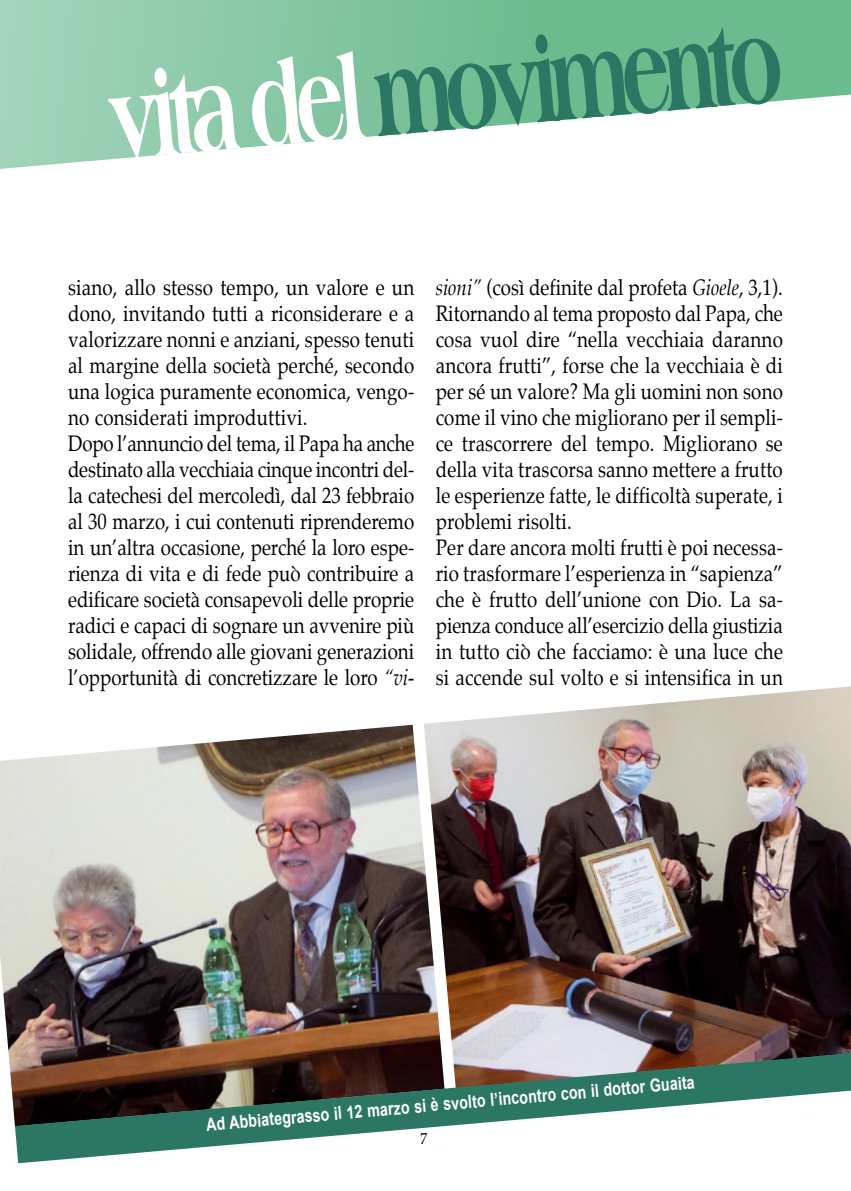
<style>
.page{position:relative;width:851px;height:1191px;background:#fff}
.page>*{position:absolute;margin:0;border:0;box-sizing:border-box;transform-origin:0 0}
.t1{font:22px/26px "Palatino";letter-spacing:.01em;color:#000;scale:.85 1}
.t2{font:700 18px "Arial";color:#fff;scale:.79 1}
.t3{font:16px "Palatino";color:#000;scale:.85 1}
.s1{font-style:italic}
</style>
<div class="page">
<svg style="left:0;top:0;width:850px;height:169px"></svg>
<svg style="left:374px;top:28px;width:407px;height:108px"></svg>
<svg style="left:108px;top:51px;width:257px;height:108px"></svg>
<img style="left:0;top:725px;width:424px;height:401px">
<img style="left:424px;top:686px;width:426px;height:367px">
<svg style="left:15px;top:1053px;width:835px;height:110px"></svg>
<p class="t1" style="left:68px;top:276px;width:409px">siano, allo stesso tempo, un valore e un dono, invitando tutti a riconsiderare e a valorizzare nonni e anziani, spesso tenuti al margine della società perché, secondo una logica puramente economica, vengo&shy;no considerati improduttivi.<br>Dopo l’annuncio del tema, il Papa ha anche destinato alla vecchiaia cinque incontri del&shy;la catechesi del mercoledì, dal 23 febbraio al 30 marzo, i cui contenuti riprenderemo in un’altra occasione, perché la loro espe&shy;rienza di vita e di fede può contribuire a edificare società consapevoli delle proprie radici e capaci di sognare un avvenire più solidale, offrendo alle giovani generazioni l’opportunità di concretizzare le loro <span class="s1">“vi-</span></p>
<p class="t1" style="left:436px;top:276px;width:410px"><span class="s1">sioni”</span> (così definite dal profeta <span class="s1">Gioele</span>, 3,1).<br>Ritornando al tema proposto dal Papa, che cosa vuol dire “nella vecchiaia daranno ancora frutti”, forse che la vecchiaia è di per sé un valore? Ma gli uomini non sono come il vino che migliorano per il sempli&shy;ce trascorrere del tempo. Migliorano se della vita trascorsa sanno mettere a frutto le esperienze fatte, le difficoltà superate, i problemi risolti.<br>Per dare ancora molti frutti è poi necessa&shy;rio trasformare l’esperienza in “sapienza” che è frutto dell’unione con Dio. La sa&shy;pienza conduce all’esercizio della giustizia in tutto ciò che facciamo: è una luce che si accende sul volto e si intensifica in un</p>
<p class="t2" style="left:205px;top:1114px;width:622px;rotate:-5deg">Ad Abbiategrasso il 12 marzo si è svolto l’incontro con il dottor Guaita</p>
<p class="t3" style="left:420px;top:1127px;width:9px">7</p>
</div>
